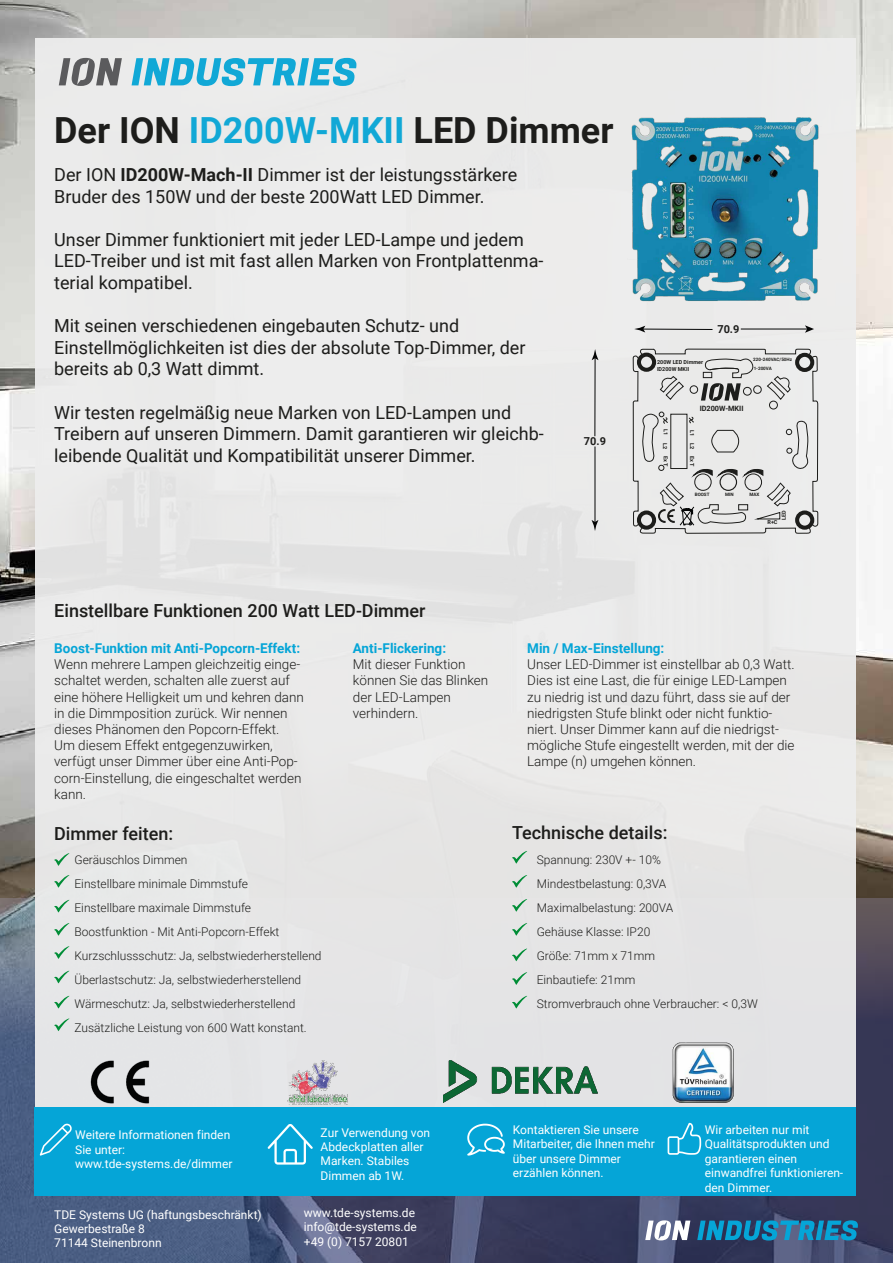
<style>
.page{position:relative;width:893px;height:1263px;background:#fff}
.page>*{position:absolute;margin:0;border:0;box-sizing:border-box;transform-origin:0 0}
.t1{font:700 36px "Roboto";color:#1d1d1b}
.t2{font:18px/21.6px "Roboto";color:#1d1d1b}
.t3{font:500 18px "Roboto";color:#1d1d1b}
.t4{font:300 13.5px/16.2px "Roboto";color:#1d1d1b}
.t5{font:700 13.5px "Roboto";color:#05a5d7}
.t6{font:300 12px/24px "Roboto";color:#1d1d1b}
.t7{font:12px/14.4px "Roboto";color:#fff}
.t8{font:700 10.95px "Roboto";color:#1d1d1b}
.t9{font:700 7.35px "Roboto";color:#1d1d1b}
.t10{font:700 5.55px/7.1px "Roboto";color:#1d1d1b}
.t11{font:700 4.5px/8.4px "Roboto";color:#1d1d1b}
.s1{color:#11a8d6}
.s2{font-weight:700}
</style>
<div class="page">
<img style="left:0;top:0;width:893px;height:899px">
<svg style="left:0;top:899px;width:893px;height:364px;background:#454f70"></svg>
<svg style="left:697px;top:1220px;width:161px;height:20px;background:#1c79a4"></svg>
<svg style="left:645px;top:1220px;width:45px;height:20px"></svg>
<div style="left:35px;top:38px;width:820px;height:1132px;background:#ededed"></div>
<svg style="left:132px;top:58px;width:224px;height:28px"></svg>
<svg style="left:59px;top:58px;width:63px;height:28px"></svg>
<div style="left:34px;top:1107px;width:821px;height:88px;background:#05a5d7"></div>
<svg style="left:40px;top:1124px;width:32px;height:31px"></svg>
<svg style="left:268px;top:1124px;width:45px;height:40px"></svg>
<svg style="left:467px;top:1124px;width:38px;height:31px"></svg>
<svg style="left:54px;top:853px;width:15px;height:13px"></svg>
<svg style="left:668px;top:1123px;width:33px;height:32px"></svg>
<svg style="left:54px;top:875px;width:15px;height:13px"></svg>
<svg style="left:54px;top:900px;width:15px;height:12px"></svg>
<svg style="left:512px;top:851px;width:15px;height:13px"></svg>
<svg style="left:512px;top:875px;width:15px;height:13px"></svg>
<svg style="left:512px;top:899px;width:15px;height:13px"></svg>
<svg style="left:512px;top:923px;width:15px;height:13px"></svg>
<svg style="left:512px;top:948px;width:15px;height:13px"></svg>
<svg style="left:512px;top:972px;width:15px;height:13px"></svg>
<svg style="left:512px;top:996px;width:15px;height:12px"></svg>
<svg style="left:54px;top:923px;width:15px;height:13px"></svg>
<svg style="left:54px;top:946px;width:15px;height:13px"></svg>
<svg style="left:54px;top:971px;width:15px;height:12px"></svg>
<svg style="left:54px;top:996px;width:15px;height:12px"></svg>
<img style="left:90px;top:1060px;width:60px;height:44px">
<img style="left:287px;top:1060px;width:61px;height:44px">
<img style="left:672px;top:1042px;width:64px;height:62px">
<img style="left:444px;top:1060px;width:154px;height:42px">
<svg style="left:54px;top:1018px;width:15px;height:13px"></svg>
<hr style="left:594px;top:446px;width:1px;height:78px;background:#040505">
<svg style="left:592px;top:520px;width:6px;height:11px"></svg>
<hr style="left:594px;top:357px;width:1px;height:79px;background:#040505">
<svg style="left:592px;top:349px;width:6px;height:11px"></svg>
<svg style="left:632px;top:0;width:187px;height:534px"></svg>
<svg style="left:659px;top:375px;width:25px;height:26px"></svg>
<svg style="left:711px;top:429px;width:28px;height:24px"></svg>
<div style="left:738px;top:504px;width:10px;height:6px;border:1px solid #1d1d1b"></div>
<div style="left:637px;top:353px;width:19px;height:19px;border:4px solid #1d1d1b;border-radius:50%"></div>
<div style="left:795px;top:353px;width:19px;height:19px;border:4px solid #1d1d1b;border-radius:50%"></div>
<div style="left:719px;top:473px;width:18px;height:18px;border:1px solid #1d1d1b;border-radius:50%"></div>
<div style="left:690px;top:385px;width:8px;height:9px;border:1px solid #1d1d1b;border-radius:50%"></div>
<div style="left:769px;top:401px;width:9px;height:8px;border:1px solid #1d1d1b;border-radius:50%"></div>
<div style="left:694px;top:473px;width:18px;height:18px;border:1px solid #1d1d1b;border-radius:50%"></div>
<div style="left:744px;top:473px;width:18px;height:18px;border:1px solid #1d1d1b;border-radius:50%"></div>
<svg style="left:693px;top:468px;width:71px;height:8px"></svg>
<svg style="left:701px;top:357px;width:91px;height:45px"></svg>
<div style="left:637px;top:510px;width:19px;height:20px;border:4px solid #1d1d1b;border-radius:50%"></div>
<div style="left:795px;top:510px;width:19px;height:20px;border:4px solid #1d1d1b;border-radius:50%"></div>
<svg style="left:786px;top:420px;width:23px;height:49px"></svg>
<svg style="left:756px;top:482px;width:35px;height:38px"></svg>
<svg style="left:658px;top:483px;width:89px;height:49px"></svg>
<svg style="left:642px;top:412px;width:27px;height:59px"></svg>
<img style="left:631px;top:113px;width:188px;height:192px">
<h1 class="t1" style="left:54px;top:105px;width:561px">Der ION <span class="s1">ID200W-MKII</span> LED Dimmer</h1>
<h2 class="t2" style="left:54px;top:163px;width:465px">Der ION <span class="s2">ID200W-Mach-II</span> Dimmer ist der leistungsstärkere<br>Bruder des 150W und der beste 200Watt LED Dimmer.</h2>
<h2 class="t2" style="left:54px;top:228px;width:491px">Unser Dimmer funktioniert mit jeder LED-Lampe und jedem<br>LED-Treiber und ist mit fast allen Marken von Frontplattenma&shy;terial kompatibel.</h2>
<h2 class="t2" style="left:54px;top:314px;width:473px">Mit seinen verschiedenen eingebauten Schutz- und<br>Einstellmöglichkeiten ist dies der absolute Top-Dimmer, der bereits ab 0,3 Watt dimmt.</h2>
<h2 class="t2" style="left:54px;top:401px;width:491px">Wir testen regelmäßig neue Marken von LED-Lampen und<br>Treibern auf unseren Dimmern. Damit garantieren wir gleichb&shy;leibende Qualität und Kompatibilität unserer Dimmer.</h2>
<p class="t8" style="left:584px;top:433px;width:24px">70.9</p>
<p class="t8" style="left:717px;top:321px;width:24px">70.9</p>
<p class="t10" style="left:657px;top:359px;width:48px">200W LED Dimmer<br>ID200W MKII</p>
<p class="t11" style="left:753px;top:355px;width:40px">220-240VAC/50Hz<br>1-200VA</p>
<p class="t9" style="left:700px;top:403px;width:45px">ID200W-MKII</p>
<p class="t10" style="left:670px;top:429px;width:8px;rotate:90deg">L1</p>
<p class="t10" style="left:669px;top:443px;width:8px;rotate:90deg">L2</p>
<p class="t10" style="left:670px;top:456px;width:12px;rotate:90deg">Ex T</p>
<p class="t10" style="left:696px;top:430px;width:20px;rotate:90deg">L1 L2</p>
<p class="t10" style="left:696px;top:456px;width:12px;rotate:90deg">Ex T</p>
<p class="t11" style="left:695px;top:490px;width:16px">BOOST</p>
<p class="t11" style="left:725px;top:490px;width:10px">MIN</p>
<p class="t11" style="left:749px;top:490px;width:12px">MAX</p>
<p class="t10" style="left:780px;top:520px;width:11px;rotate:-90deg">LED</p>
<p class="t10" style="left:767px;top:519px;width:12px">R+C</p>
<h2 class="t3" style="left:54px;top:598px;width:373px">Einstellbare Funktionen 200 Watt LED-Dimmer</h2>
<p class="t5" style="left:54px;top:639px;width:247px">Boost-Funktion mit Anti-Popcorn-Effekt:</p>
<p class="t4" style="left:54px;top:656px;width:251px">Wenn mehrere Lampen gleichzeitig einge&shy;schaltet werden, schalten alle zuerst auf eine höhere Helligkeit um und kehren dann in die Dimmposition zurück. Wir nennen dieses Phänomen den Popcorn-Effekt.<br>Um diesem Effekt entgegenzuwirken, verfügt unser Dimmer über eine Anti-Pop&shy;corn-Einstellung, die eingeschaltet werden kann.</p>
<p class="t5" style="left:353px;top:639px;width:95px">Anti-Flickering:</p>
<p class="t4" style="left:353px;top:656px;width:137px">Mit dieser Funktion können Sie das Blinken der LED-Lampen verhindern.</p>
<h2 class="t3" style="left:54px;top:820px;width:121px">Dimmer feiten:</h2>
<p class="t6" style="left:74px;top:847px;width:249px">Geräuschlos Dimmen<br>Einstellbare minimale Dimmstufe<br>Einstellbare maximale Dimmstufe Boostfunktion - Mit Anti-Popcorn-Effekt Kurzschlussschutz: Ja, selbstwiederherstellend Überlastschutz: Ja, selbstwiederherstellend Wärmeschutz: Ja, selbstwiederherstellend Zusätzliche Leistung von 600 Watt konstant.</p>
<p class="t5" style="left:527px;top:639px;width:139px">Min / Max-Einstellung:</p>
<p class="t4" style="left:527px;top:656px;width:269px">Unser LED-Dimmer ist einstellbar ab 0,3 Watt.<br>Dies ist eine Last, die für einige LED-Lampen zu niedrig ist und dazu führt, dass sie auf der niedrigsten Stufe blinkt oder nicht funktio&shy;niert. Unser Dimmer kann auf die niedrigst&shy;mögliche Stufe eingestellt werden, mit der die Lampe (n) umgehen können.</p>
<h2 class="t3" style="left:512px;top:820px;width:157px">Technische details:</h2>
<p class="t6" style="left:537px;top:847px;width:223px">Spannung: 230V +- 10%<br>Mindestbelastung: 0,3VA<br>Maximalbelastung: 200VA<br>Gehäuse Klasse: IP20<br>Größe: 71mm x 71mm<br>Einbautiefe: 21mm<br>Stromverbrauch ohne Verbraucher: &lt; 0,3W</p>
<p class="t7" style="left:75px;top:1127px;width:159px">Weitere Informationen finden<br>Sie unter: www.tde-systems.de/dimmer</p>
<p class="t7" style="left:321px;top:1125px;width:111px">Zur Verwendung von<br>Abdeckplatten aller<br>Marken. Stabiles<br>Dimmen ab 1W.</p>
<p class="t7" style="left:513px;top:1122px;width:143px">Kontaktieren Sie unsere<br>Mitarbeiter, die Ihnen mehr über unsere Dimmer erzählen können.</p>
<p class="t7" style="left:705px;top:1122px;width:140px">Wir arbeiten nur mit<br>Qualitätsprodukten und garantieren einen einwandfrei funktionieren&shy;den Dimmer.</p>
<p class="t7" style="left:54px;top:1207px;width:209px">TDE Systems UG (haftungsbeschränkt)<br>Gewerbestraße 8<br>71144 Steinenbronn</p>
<p class="t7" style="left:304px;top:1205px;width:115px">www.tde-systems.de info@tde-systems.de +49 (0) 7157 20801</p>
</div>
